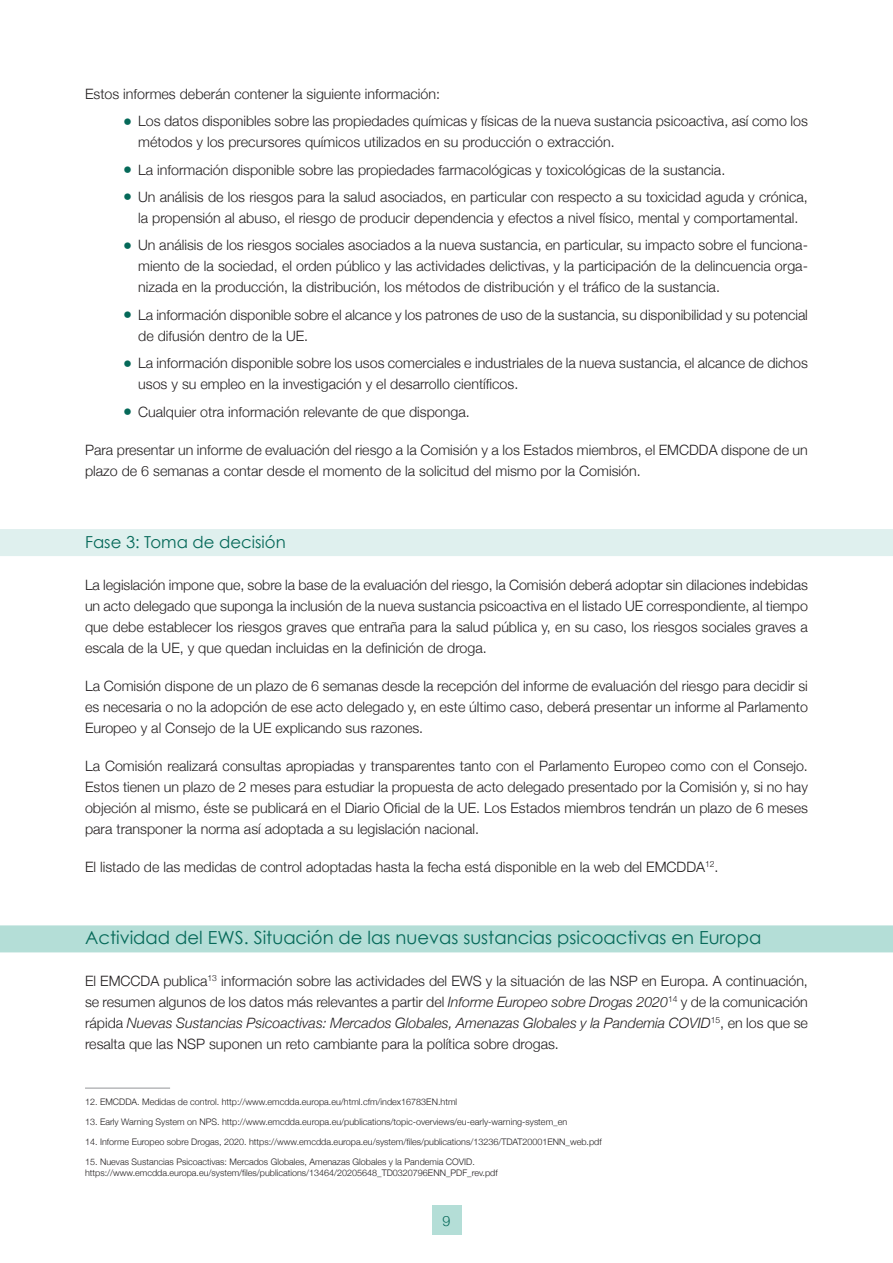
<style>
.page{position:relative;width:893px;height:1263px;background:#fff}
.page>*{position:absolute;margin:0;border:0;box-sizing:border-box;transform-origin:0 0}
.t1{font:18px "Century Gothic";color:#056959}
.t2{font:16.5px "Century Gothic";color:#056959}
.t3{font:300 14.25px/21px "Helvetica Neue";color:#231f20;text-align:justify}
.t4{font:300 14.25px "Helvetica Neue";color:#056959}
.t5{font:300 9px "Helvetica Neue";color:#231f20}
.s1{font-size:18px;color:#056959}
.s2{font-style:italic}
</style>
<div class="page">
<hr style="left:85px;top:1088px;width:85px;height:1px;background:#939598">
<div style="left:0;top:925px;width:893px;height:27px;background:#b4ded7"></div>
<div style="left:0;top:529px;width:893px;height:27px;background:#dff0ee"></div>
<div style="left:432px;top:1205px;width:29px;height:30px;background:#b4ded7"></div>
<p class="t3" style="left:85px;top:83px;width:357px">Estos informes deberán contener la siguiente información:</p>
<p class="t3" style="left:138px;top:110px;width:671px;text-indent:-15px"><span class="s1">•</span> Los datos disponibles sobre las propiedades químicas y físicas de la nueva sustancia psicoactiva, así como los métodos y los precursores químicos utilizados en su producción o extracción.</p>
<p class="t3" style="left:123px;top:159px;width:603px"><span class="s1">•</span> La información disponible sobre las propiedades farmacológicas y toxicológicas de la sustancia.</p>
<p class="t3" style="left:123px;top:186px;width:686px;text-align:center"><span class="s1">•</span> Un análisis de los riesgos para la salud asociados, en particular con respecto a su toxicidad aguda y crónica, la propensión al abuso, el riesgo de producir dependencia y efectos a nivel físico, mental y comportamental.</p>
<p class="t3" style="left:138px;top:234px;width:671px;text-indent:-15px"><span class="s1">•</span> Un análisis de los riesgos sociales asociados a la nueva sustancia, en particular, su impacto sobre el funciona&shy;miento de la sociedad, el orden público y las actividades delictivas, y la participación de la delincuencia orga&shy;nizada en la producción, la distribución, los métodos de distribución y el tráfico de la sustancia.</p>
<p class="t3" style="left:138px;top:304px;width:671px;text-indent:-15px"><span class="s1">•</span> La información disponible sobre el alcance y los patrones de uso de la sustancia, su disponibilidad y su potencial de difusión dentro de la UE.</p>
<p class="t3" style="left:138px;top:352px;width:671px;text-indent:-15px"><span class="s1">•</span> La información disponible sobre los usos comerciales e industriales de la nueva sustancia, el alcance de dichos usos y su empleo en la investigación y el desarrollo científicos.</p>
<p class="t3" style="left:123px;top:401px;width:348px"><span class="s1">•</span> Cualquier otra información relevante de que disponga.</p>
<p class="t3" style="left:85px;top:439px;width:724px">Para presentar un informe de evaluación del riesgo a la Comisión y a los Estados miembros, el EMCDDA dispone de un plazo de 6 semanas a contar desde el momento de la solicitud del mismo por la Comisión.</p>
<p class="t2" style="left:85px;top:531px;width:202px">Fase 3: Toma de decisión</p>
<p class="t3" style="left:85px;top:574px;width:724px">La legislación impone que, sobre la base de la evaluación del riesgo, la Comisión deberá adoptar sin dilaciones indebidas un acto delegado que suponga la inclusión de la nueva sustancia psicoactiva en el listado UE correspondiente, al tiempo que debe establecer los riesgos graves que entraña para la salud pública y, en su caso, los riesgos sociales graves a escala de la UE, y que quedan incluidas en la definición de droga.</p>
<p class="t3" style="left:85px;top:675px;width:724px">La Comisión dispone de un plazo de 6 semanas desde la recepción del informe de evaluación del riesgo para decidir si es necesaria o no la adopción de ese acto delegado y, en este último caso, deberá presentar un informe al Parlamento Europeo y al Consejo de la UE explicando sus razones.</p>
<p class="t3" style="left:85px;top:755px;width:724px">La Comisión realizará consultas apropiadas y transparentes tanto con el Parlamento Europeo como con el Consejo.<br>Estos tienen un plazo de 2 meses para estudiar la propuesta de acto delegado presentado por la Comisión y, si no hay objeción al mismo, éste se publicará en el Diario Oficial de la UE. Los Estados miembros tendrán un plazo de 6 meses para transponer la norma así adoptada a su legislación nacional.</p>
<p class="t3" style="left:85px;top:856px;width:635px">El listado de las medidas de control adoptadas hasta la fecha está disponible en la web del EMCDDA<sup>12</sup> .</p>
<h4 class="t1" style="left:85px;top:926px;width:678px">Actividad del EWS. Situación de las nuevas sustancias psicoactivas en Europa</h4>
<p class="t3" style="left:85px;top:970px;width:724px">El EMCCDA publica<sup>13</sup> información sobre las actividades del EWS y la situación de las NSP en Europa. A continuación, se resumen algunos de los datos más relevantes a partir del <span class="s2">Informe Europeo sobre Drogas 2020</span><sup>14</sup> y de la comunicación rápida <span class="s2">Nuevas Sustancias Psicoactivas: Mercados Globales, Amenazas Globales y la Pandemia COVID</span><sup>15</sup> , en los que se resalta que las NSP suponen un reto cambiante para la política sobre drogas.</p>
<p class="t5" style="left:85px;top:1097px;width:374px">12. EMCDDA. Medidas de control. http://www.emcdda.europa.eu/html.cfm/index16783EN.html</p>
<p class="t5" style="left:85px;top:1116px;width:484px">13. Early Warning System on NPS. http://www.emcdda.europa.eu/publications/topic-overviews/eu-early-warning-system_en</p>
<p class="t5" style="left:85px;top:1136px;width:518px">14. Informe Europeo sobre Drogas, 2020. https://www.emcdda.europa.eu/system/files/publications/13236/TDAT20001ENN_web.pdf</p>
<p class="t5" style="left:85px;top:1156px;width:391px">15. Nuevas Sustancias Psicoactivas: Mercados Globales, Amenazas Globales y la Pandemia COVID.</p>
<p class="t5" style="left:85px;top:1167px;width:414px">https://www.emcdda.europa.eu/system/files/publications/13464/20205648_TD0320796ENN_PDF_rev.pdf</p>
<p class="t4" style="left:442px;top:1212px;width:9px">9</p>
</div>
